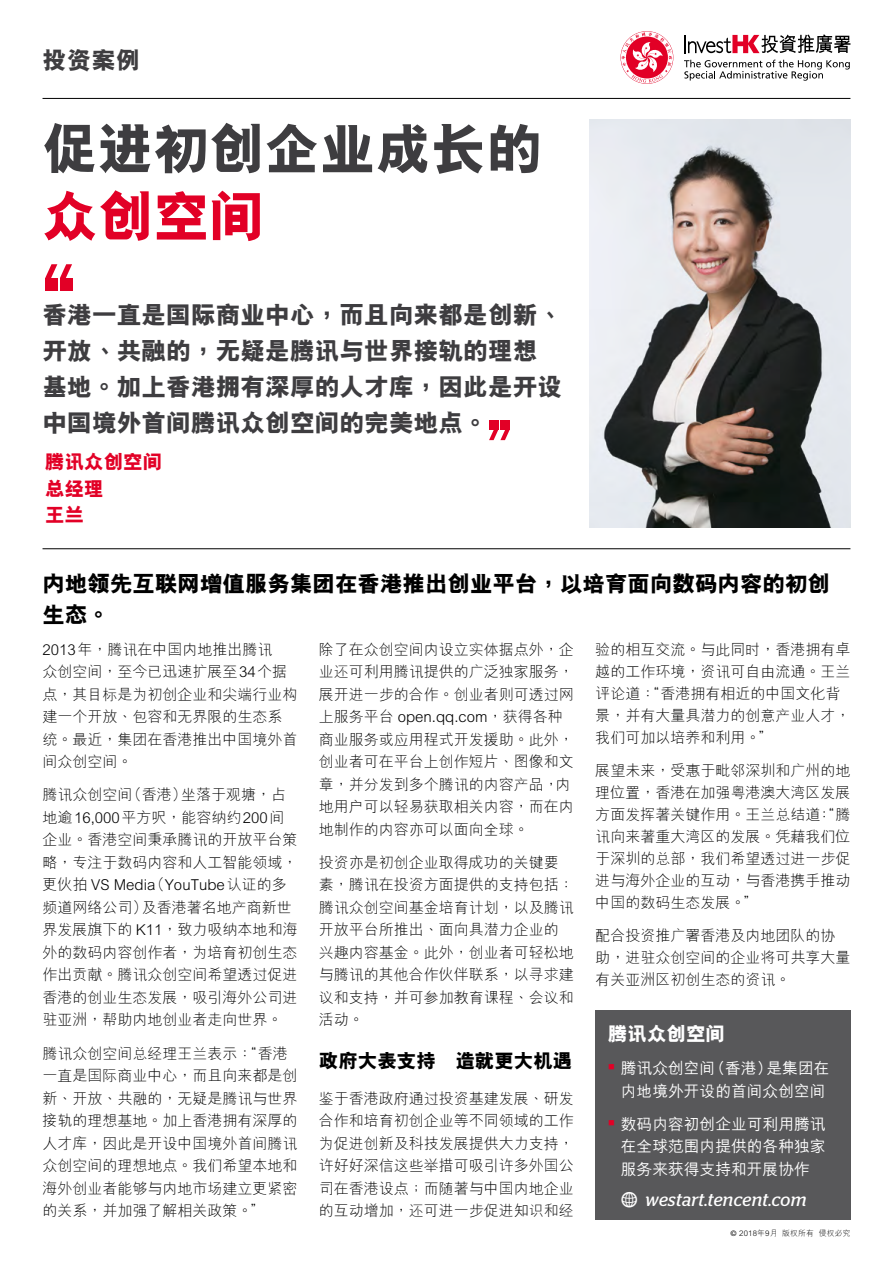
<style>
.page{position:relative;width:893px;height:1263px;background:#fff}
.page>*{position:absolute;margin:0;border:0;box-sizing:border-box;transform-origin:0 0}
.t1{font:800 55.5px "M Hei HKS";color:#3e3d40}
.t2{font:800 55.5px "M Hei HKS";color:#e20026}
.t3{font:800 24.75px/36px "M Hei HKS";color:#3e3d40}
.t4{font:800 24px "M Hei HKS";color:#3e3d40}
.t5{font:800 22.5px/31.5px "M Hei HKS";color:#000}
.t6{font:800 19.5px "M Hei HKS";color:#000}
.t7{font:800 19.5px/26.7px "M Hei HKS";color:#e20026}
.t8{font:800 19.5px "M Hei HKS";color:#fff}
.t9{font:italic 18px "Stag";letter-spacing:.02em;color:#fff}
.t10{font:500 15.75px/22.5px "M Hei HKS";color:#fff;text-align:center}
.t11{font:300 15px/22.5px "M Hei HKS";color:#000}
.t12{font:300 7.8px "M Hei HKS";letter-spacing:.02em;color:#000}
.s1{font-family:"Modern Pictograms";font-style:normal;font-size:24px}
.s2{font-family:"Frutiger"}
</style>
<div class="page">
<svg style="left:621px;top:32px;width:51px;height:51px"></svg>
<svg style="left:684px;top:60px;width:166px;height:21px"></svg>
<svg style="left:685px;top:34px;width:165px;height:19px"></svg>
<hr style="left:43px;top:98px;width:807px;height:1px;background:#000">
<div style="left:595px;top:1010px;width:255px;height:210px;background:#58585a"></div>
<hr style="left:43px;top:548px;width:807px;height:1px;background:#000">
<img style="left:590px;top:119px;width:260px;height:409px">
<div style="left:45px;top:278px;width:13px;height:12px;background:#e20026"></div>
<div style="left:60px;top:278px;width:12px;height:12px;background:#e20026"></div>
<svg style="left:45px;top:264px;width:27px;height:14px"></svg>
<div style="left:500px;top:420px;width:10px;height:9px;background:#e20026"></div>
<div style="left:489px;top:420px;width:9px;height:9px;background:#e20026"></div>
<svg style="left:489px;top:429px;width:21px;height:11px"></svg>
<h3 class="t4" style="left:43px;top:44px;width:99px">投資案例</h3>
<h1 class="t1" style="left:43px;top:112px;width:501px">促進初創企業成長的</h1>
<h1 class="t2" style="left:43px;top:179px;width:224px">眾創空間</h1>
<h2 class="t3" style="left:43px;top:297px;width:521px">香港一直是國際商業中心，而且向來都是創新、開放、共融的，無疑是騰訊與世界接軌的理想基地。加上香港擁有深厚的人才庫，因此是開設中國境外首間騰訊眾創空間的完美地點。</h2>
<h3 class="t7" style="left:45px;top:449px;width:119px">騰訊眾創空間總經理<br>王蘭</h3>
<h3 class="t5" style="left:43px;top:568px;width:789px">內地領先互聯網增值服務集團在香港推出創業平台，以培育面向數碼內容的初創生態。</h3>
<p class="t11" style="left:43px;top:637px;width:256px">2013年，騰訊在中國內地推出騰訊<br>眾創空間，至今已迅速擴展至34個據點，其目標是為初創企業和尖端行業構建一個開放、包容和無界限的生態系統。最近，集團在香港推出中國境外首間眾創空間。</p>
<p class="t11" style="left:43px;top:783px;width:257px">騰訊眾創空間（香港）坐落於觀塘，佔地逾16,000平方呎，能容納約200間企業。香港空間秉承騰訊的開放平台策略，專注於數碼內容和人工智能領域，更伙拍 VS Media（YouTube認證的多頻道網絡公司）及香港著名地產商新世界發展旗下的 K11，致力吸納本地和海外的數碼內容創作者，為培育初創生態作出貢獻。騰訊眾創空間希望透過促進香港的創業生態發展，吸引海外公司進駐亞洲，幫助內地創業者走向世界。</p>
<p class="t11" style="left:43px;top:1041px;width:256px">騰訊眾創空間總經理王蘭表示：“香港一直是國際商業中心，而且向來都是創新、開放、共融的，無疑是騰訊與世界接軌的理想基地。加上香港擁有深厚的人才庫，因此是開設中國境外首間騰訊眾創空間的理想地點。我們希望本地和海外創業者能夠與內地市場建立更緊密的關係，並加強了解相關政策。”</p>
<p class="t11" style="left:319px;top:637px;width:256px">除了在眾創空間內設立實體據點外，企業還可利用騰訊提供的廣泛獨家服務，展開進一步的合作。創業者則可透過網上服務平台 open.qq.com，獲得各種商業服務或應用程式開發援助。此外，創業者可在平台上創作短片、圖像和文章，並分發到多個騰訊的內容產品，內地用戶可以輕易獲取相關內容，而在內地製作的內容亦可以面向全球。</p>
<p class="t11" style="left:319px;top:850px;width:256px">投資亦是初創企業取得成功的關鍵要素，騰訊在投資方面提供的支持包括：騰訊眾創空間基金培育計劃，以及騰訊開放平台所推出、面向具潛力企業的興趣內容基金。此外，創業者可輕鬆地與騰訊的其他合作伙伴聯繫，以尋求建議和支持，並可參加教育課程、會議和活動。</p>
<h3 class="t6" style="left:319px;top:1048px;width:255px">政府大表支持　造就更大機遇</h3>
<p class="t11" style="left:319px;top:1086px;width:256px;text-align:justify">鑒於香港政府通過投資基建發展、研發合作和培育初創企業等不同領域的工作為促進創新及科技發展提供大力支持，許好好深信這些舉措可吸引許多外國公司在香港設點；而隨著與中國內地企業的互動增加，還可進一步促進知識和經</p>
<p class="t11" style="left:595px;top:638px;width:256px;line-height:22px">驗的相互交流。與此同時，香港擁有卓越的工作環境，資訊可自由流通。王蘭評論道：“香港擁有相近的中國文化背景，並有大量具潛力的創意產業人才，我們可加以培養和利用。”</p>
<p class="t11" style="left:595px;top:758px;width:257px;line-height:22px;text-align:justify">展望未來，受惠於毗鄰深圳和廣州的地理位置，香港在加強粵港澳大灣區發展方面發揮著關鍵作用。王蘭總結道：“騰訊向來著重大灣區的發展。憑藉我們位於深圳的總部，我們希望透過進一步促進與海外企業的互動，與香港攜手推動中國的數碼生態發展。”</p>
<p class="t11" style="left:595px;top:923px;width:256px;line-height:22px">配合投資推廣署香港及內地團隊的協助，進駐眾創空間的企業將可共享大量有關亞洲區初創生態的資訊。</p>
<h3 class="t8" style="left:608px;top:1021px;width:118px">騰訊眾創空間</h3>
<p class="t10" style="left:608px;top:1056px;width:223px"><sup>■</sup> 騰訊眾創空間（香港）是集團在內地境外開設的首間眾創空間</p>
<p class="t10" style="left:621px;top:1111px;width:206px;text-align:justify;text-indent:-13px"><sup>■</sup> 數碼內容初創企業可利用騰訊在全球範圍內提供的各種獨家服務來獲得支持和開展協作</p>
<p class="t9" style="left:620px;top:1189px;width:188px"><span class="s1">w</span> westart.tencent.com</p>
<p class="t12" style="left:731px;top:1227px;width:121px"><span class="s2">©</span> 2018年9月 版權所有 侵權必究</p>
</div>
